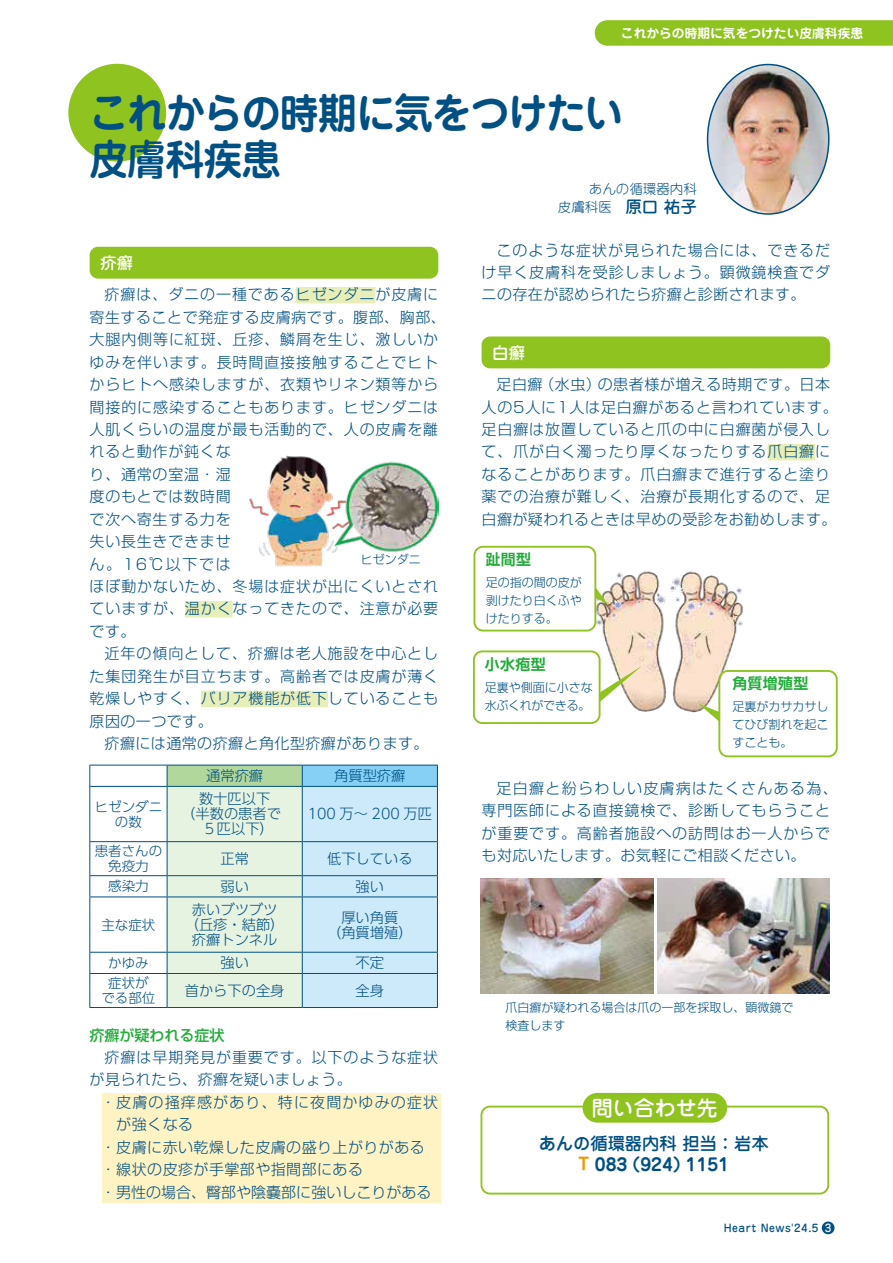
<style>
.page{position:relative;width:893px;height:1263px;background:#fff}
.page>*{position:absolute;margin:0;border:0;box-sizing:border-box;transform-origin:0 0}
.t1{font:700 42px/46.5px "Jun 501 Pro";letter-spacing:-.025em;color:#005084;scale:.93 1}
.t2{font:500 21px "Jun 34 Pro";color:#fff}
.t3{font:500 17.25px "Jun 34 Pro";color:#005084}
.t4{font:700 17.25px "Jun 501 Pro";color:#005084}
.t5{font:500 16.5px "Jun 34 Pro";color:#fff}
.t6{font:300 15px/22.5px "Shin Go Pr 6 N";letter-spacing:.06em;color:#005084}
.t7{font:300 15px "Shin Go Pr 6 N";letter-spacing:.03em;color:#005084}
.t8{font:300 15px "Shin Go Pr 6 N";color:#005084}
.t9{font:700 15px "Shin Go Pr 6 N De";letter-spacing:.03em;color:#22ac38}
.t10{font:500 15px "Shin Go Pr 6 N";color:#22ac38}
.t11{font:300 14.25px/15px "UD Shin Go Pr 6";color:#005084;text-align:center}
.t12{font:300 13.5px/15px "UD Shin Go Pr 6";color:#005084;text-align:center}
.t13{font:300 13.5px/18px "Jun 101 Pro";color:#005084;text-align:right}
.t14{font:700 12.75px "Jun 501 Pro";color:#fff}
.t15{font:300 12px/18px "Shin Go Pr 6 N";color:#005084}
.t16{font:500 10.5px "Jun 34 Pro";letter-spacing:.05em;color:#005084}
.s1{font-family:"Jun 34 Pro";font-weight:500;font-size:16.5px}
.s2{font-family:"Shin M Go Pro De";font-size:16.5px;color:#f39700}
.s3{color:#fff}
</style>
<div class="page">
<svg style="left:595px;top:20px;width:298px;height:26px;background:#91c424"></svg>
<div style="left:822px;top:1221px;width:12px;height:13px;background:#005084;border-radius:50%"></div>
<div style="left:102px;top:1093px;width:339px;height:109px;background:#fff3c3"></div>
<div style="left:68px;top:64px;width:98px;height:98px;background:#8fc31f;border-radius:50%"></div>
<img style="left:708px;top:65px;width:121px;height:149px">
<div style="left:296px;top:287px;width:79px;height:16px;background:#e7eeb7"></div>
<div style="left:185px;top:601px;width:48px;height:16px;background:#e7eeb7"></div>
<div style="left:201px;top:691px;width:127px;height:16px;background:#e7eeb7"></div>
<div style="left:90px;top:247px;width:348px;height:32px;background:#8fc31f;border-radius:9px"></div>
<div style="left:768px;top:444px;width:47px;height:16px;background:#e7eeb7"></div>
<div style="left:482px;top:336px;width:348px;height:32px;background:#8fc31f;border-radius:9px"></div>
<hr style="left:89px;top:765px;width:78px;height:1px;background:#005084">
<svg style="left:89px;top:765px;width:1px;height:21px"></svg>
<hr style="left:89px;top:786px;width:78px;height:1px;background:#005084">
<hr style="left:89px;top:787px;width:1px;height:54px;background:#005084">
<hr style="left:89px;top:841px;width:78px;height:1px;background:#005084">
<hr style="left:89px;top:842px;width:1px;height:33px;background:#005084">
<hr style="left:89px;top:875px;width:78px;height:1px;background:#005084">
<svg style="left:89px;top:876px;width:1px;height:20px"></svg>
<hr style="left:89px;top:896px;width:78px;height:1px;background:#005084">
<hr style="left:89px;top:897px;width:1px;height:55px;background:#005084">
<hr style="left:89px;top:952px;width:78px;height:1px;background:#005084">
<svg style="left:89px;top:952px;width:1px;height:21px"></svg>
<svg style="left:167px;top:765px;width:271px;height:242px;background:#cde7e6"></svg>
<hr style="left:89px;top:973px;width:78px;height:1px;background:#005084">
<hr style="left:89px;top:974px;width:1px;height:33px;background:#005084">
<hr style="left:167px;top:973px;width:135px;height:1px;background:#005084">
<hr style="left:167px;top:974px;width:1px;height:33px;background:#005084">
<hr style="left:302px;top:973px;width:136px;height:1px;background:#005084">
<hr style="left:302px;top:974px;width:1px;height:33px;background:#005084">
<hr style="left:437px;top:974px;width:1px;height:33px;background:#005084">
<hr style="left:89px;top:1007px;width:78px;height:1px;background:#005084">
<hr style="left:167px;top:1007px;width:135px;height:1px;background:#005084">
<hr style="left:302px;top:1007px;width:136px;height:1px;background:#005084">
<img style="left:594px;top:561px;width:149px;height:152px">
<img style="left:480px;top:878px;width:173px;height:115px">
<img style="left:657px;top:878px;width:172px;height:115px">
<div style="left:473px;top:650px;width:127px;height:74px;border:2px solid #8fc31f;border-radius:9px"></div>
<svg style="left:600px;top:666px;width:42px;height:36px"></svg>
<img style="left:249px;top:455px;width:189px;height:112px">
<div style="left:473px;top:546px;width:123px;height:85px;border:2px solid #8fc31f;border-radius:9px"></div>
<svg style="left:595px;top:588px;width:13px;height:17px"></svg>
<div style="left:718px;top:670px;width:120px;height:87px;border:2px solid #8fc31f;border-radius:9px"></div>
<svg style="left:698px;top:703px;width:21px;height:19px"></svg>
<div style="left:480px;top:1106px;width:349px;height:88px;border:2px solid #8fc31f;border-radius:9px"></div>
<div style="left:583px;top:1093px;width:144px;height:30px;background:#8fc31f;border-radius:15px"></div>
<p class="t14" style="left:621px;top:23px;width:244px">これからの時期に気をつけたい皮膚科疾患</p>
<h1 class="t1" style="left:89px;top:85px;width:576px">これからの時期に気をつけたい皮膚科疾患</h1>
<p class="t13" style="left:558px;top:178px;width:140px">あんの循環器内科<br>皮膚科医　<span class="s1">原口 祐子</span></p>
<p class="t5" style="left:100px;top:250px;width:34px">疥癬</p>
<p class="t6" style="left:90px;top:282px;width:358px;text-indent:15px">疥癬は、ダニの一種であるヒゼンダニが皮膚に寄生することで発症する皮膚病です。腹部、胸部、大腿内側等に紅斑、丘疹、鱗屑を生じ、激しいかゆみを伴います。長時間直接接触することでヒトからヒトへ感染しますが、衣類やリネン類等から間接的に感染することもあります。ヒゼンダニは人肌くらいの温度が最も活動的で、人の皮膚を離れると動作が鈍くな<br>り、通常の室温・湿<br>度のもとでは数時間<br>で次へ寄生する力を<br>失い長生きできませ<br>ん。16℃以下では<br>ほぼ動かないため、冬場は症状が出にくいとされていますが、温かくなってきたので、注意が必要です。</p>
<p class="t6" style="left:90px;top:641px;width:350px;text-align:justify;text-indent:15px">近年の傾向として、疥癬は老人施設を中心とした集団発生が目立ちます。高齢者では皮膚が薄く乾燥しやすく、バリア機能が低下していることも原因の一つです。</p>
<p class="t7" style="left:105px;top:731px;width:326px">疥癬には通常の疥癬と角化型疥癬があります。</p>
<p class="t15" style="left:361px;top:549px;width:62px">ヒゼンダニ</p>
<p class="t12" style="left:95px;top:798px;width:69px">ヒゼンダニの数</p>
<p class="t11" style="left:206px;top:768px;width:58px">通常疥癬</p>
<p class="t11" style="left:334px;top:768px;width:73px">角質型疥癬</p>
<p class="t11" style="left:199px;top:791px;width:73px">数十匹以下</p>
<p class="t11" style="left:181px;top:806px;width:101px">（半数の患者で</p>
<p class="t11" style="left:203px;top:821px;width:73px">５匹以下）</p>
<p class="t11" style="left:308px;top:806px;width:126px">100 万～ 200 万匹</p>
<p class="t12" style="left:95px;top:843px;width:69px">患者さんの免疫力</p>
<p class="t11" style="left:220px;top:851px;width:30px">正常</p>
<p class="t11" style="left:327px;top:851px;width:87px">低下している</p>
<p class="t12" style="left:108px;top:878px;width:42px">感染力</p>
<p class="t11" style="left:220px;top:878px;width:30px">弱い</p>
<p class="t11" style="left:356px;top:878px;width:30px">強い</p>
<p class="t12" style="left:101px;top:916px;width:55px">主な症状</p>
<p class="t11" style="left:185px;top:901px;width:101px">赤いブツブツ（丘疹・結節）疥癬トンネル</p>
<p class="t11" style="left:327px;top:909px;width:87px">厚い角質<br>（角質増殖）</p>
<p class="t12" style="left:108px;top:955px;width:42px">かゆみ</p>
<p class="t11" style="left:220px;top:955px;width:30px">強い</p>
<p class="t11" style="left:356px;top:955px;width:30px">不定</p>
<p class="t12" style="left:101px;top:975px;width:55px">症状がでる部位</p>
<p class="t11" style="left:185px;top:982px;width:101px">首から下の全身</p>
<p class="t11" style="left:356px;top:982px;width:30px">全身</p>
<p class="t10" style="left:90px;top:1022px;width:137px">疥癬が疑われる症状</p>
<p class="t6" style="left:90px;top:1045px;width:350px;text-indent:15px">疥癬は早期発見が重要です。以下のような症状が見られたら、疥癬を疑いましょう。</p>
<p class="t6" style="left:101px;top:1089px;width:339px">・皮膚の掻痒感があり、特に夜間かゆみの症状</p>
<p class="t6" style="left:116px;top:1112px;width:78px">が強くなる</p>
<p class="t7" style="left:101px;top:1135px;width:326px">・皮膚に赤い乾燥した皮膚の盛り上がりがある</p>
<p class="t7" style="left:101px;top:1157px;width:264px">・線状の皮疹が手掌部や指間部にある</p>
<p class="t8" style="left:101px;top:1179px;width:332px">・男性の場合、臀部や陰嚢部に強いしこりがある</p>
<p class="t6" style="left:482px;top:237px;width:350px;text-align:justify;text-indent:15px">このような症状が見られた場合には、できるだけ早く皮膚科を受診しましょう。顕微鏡検査でダニの存在が認められたら疥癬と診断されます。</p>
<p class="t5" style="left:492px;top:339px;width:34px">白癬</p>
<p class="t6" style="left:482px;top:372px;width:358px;text-align:center">足白癬（水虫）の患者様が増える時期です。日本<br>人の5人に1人は足白癬があると言われています。足白癬は放置していると爪の中に白癬菌が侵入して、爪が白く濁ったり厚くなったりする爪白癬になることがあります。爪白癬まで進行すると塗り薬での治療が難しく、治療が長期化するので、足白癬が疑われるときは早めの受診をお勧めします。</p>
<p class="t9" style="left:486px;top:547px;width:47px">趾間型</p>
<p class="t15" style="left:486px;top:573px;width:97px;text-align:justify">足の指の間の皮が剥けたり白くふやけたりする。</p>
<p class="t9" style="left:485px;top:652px;width:62px">小水疱型</p>
<p class="t15" style="left:485px;top:677px;width:109px">足裏や側面に小さな水ぶくれができる。</p>
<p class="t9" style="left:732px;top:671px;width:77px">角質増殖型</p>
<p class="t15" style="left:732px;top:697px;width:97px;text-align:justify">足裏がカサカサしてひび割れを起こすことも。</p>
<p class="t6" style="left:482px;top:775px;width:358px;text-indent:15px">足白癬と紛らわしい皮膚病はたくさんある為、専門医師による直接鏡検で、診断してもらうことが重要です。高齢者施設への訪問はお一人からでも対応いたします。お気軽にご相談ください。</p>
<p class="t15" style="left:505px;top:997px;width:289px">爪白癬が疑われる場合は爪の一部を採取し、顕微鏡で検査します</p>
<h2 class="t2" style="left:592px;top:1091px;width:127px">問い合わせ先</h2>
<p class="t3" style="left:539px;top:1129px;width:231px">あんの循環器内科 担当：岩本</p>
<p class="t4" style="left:578px;top:1150px;width:153px"><span class="s2">T</span> 083（924）1151</p>
<p class="t16" style="left:724px;top:1219px;width:109px">Heart News'24.5 <span class="s3">3</span></p>
</div>
